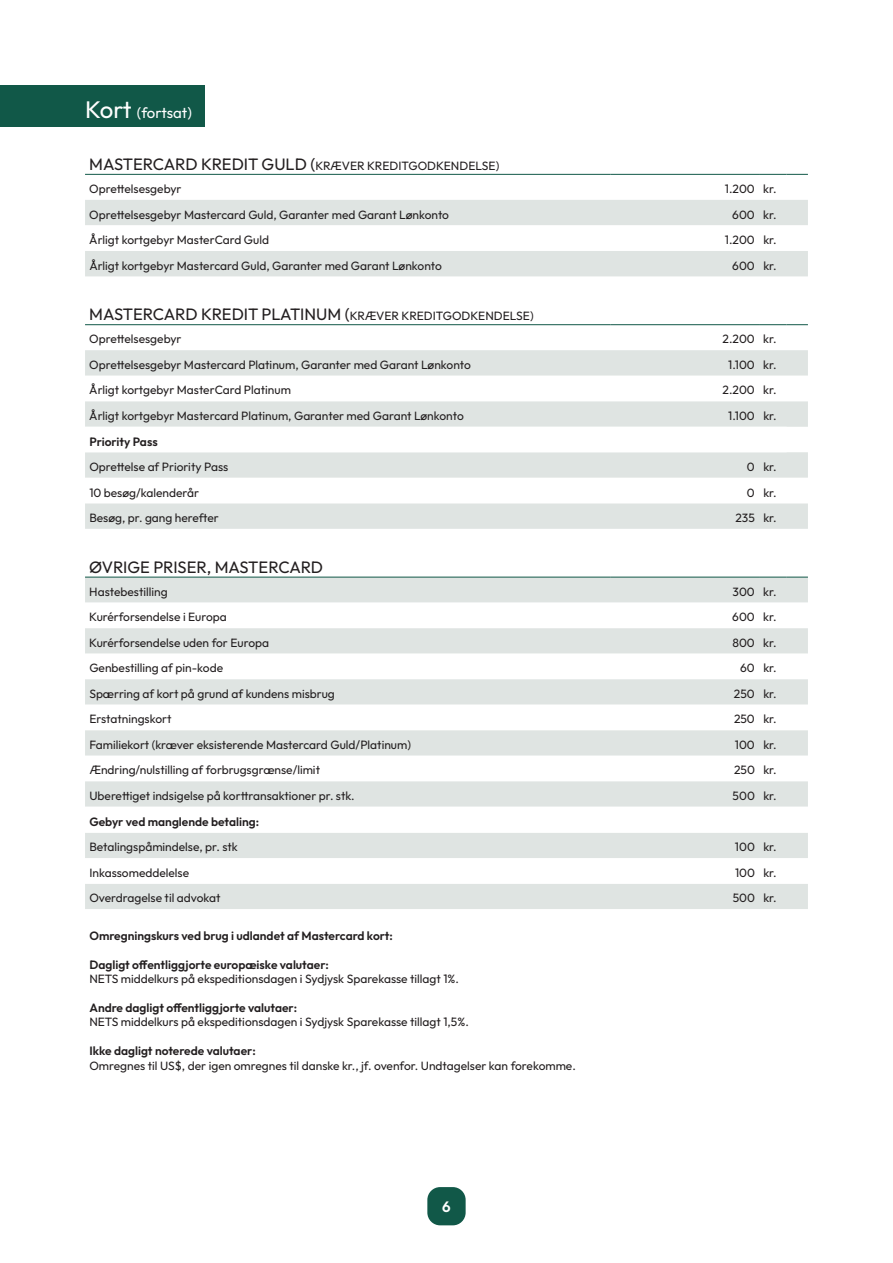
<style>
.page{position:relative;width:893px;height:1263px;background:#fff}
.page>*{position:absolute;margin:0;border:0;box-sizing:border-box;transform-origin:0 0}
.t1{font:16.5px "Outfit";letter-spacing:-.01em;color:#231f20}
.t2{font:15px "Outfit";letter-spacing:-.005em;color:#fff}
.t3{font:600 15px "Outfit";color:#fff}
.t4{font:12px/23.2px "Outfit";color:#231f20}
.t5{font:600 12px "Outfit";color:#231f20}
.s1{font-size:24px}
.s2{font-size:16.5px}
.s3{font-size:12px}
</style>
<div class="page">
<div style="left:85px;top:350px;width:723px;height:179px;background:#dfe4e2"></div>
<svg style="left:85px;top:376px;width:723px;height:127px"></svg>
<hr style="left:85px;top:324px;width:525px;height:1px;background:#115848">
<hr style="left:610px;top:324px;width:149px;height:1px;background:#115848">
<svg style="left:759px;top:324px;width:49px;height:1px"></svg>
<div style="left:85px;top:578px;width:723px;height:25px;background:#dfe4e2"></div>
<svg style="left:85px;top:628px;width:723px;height:281px;fill:#dfe4e2"></svg>
<hr style="left:85px;top:577px;width:525px;height:1px;background:#115848">
<hr style="left:610px;top:577px;width:149px;height:1px;background:#115848">
<svg style="left:759px;top:577px;width:49px;height:1px"></svg>
<div style="left:427px;top:1187px;width:39px;height:38px;background:#115848;border-radius:13px"></div>
<div style="left:0;top:85px;width:205px;height:41px;background:#115848"></div>
<div style="left:85px;top:200px;width:723px;height:76px;background:#dfe4e2"></div>
<svg style="left:85px;top:225px;width:723px;height:26px"></svg>
<hr style="left:85px;top:174px;width:525px;height:1px;background:#115848">
<hr style="left:610px;top:174px;width:149px;height:1px;background:#115848">
<svg style="left:759px;top:174px;width:49px;height:1px"></svg>
<p class="t2" style="left:85px;top:103px;width:108px"><span class="s1">Kort</span> (fortsat)</p>
<p class="t4" style="left:89px;top:154px;width:412px"><span class="s2">MASTERCARD KREDIT GULD (</span>KRÆVER KREDITGODKENDELSE)<br>Oprettelsesgebyr</p>
<p class="t4" style="left:725px;top:178px;width:53px">1.200 kr.</p>
<p class="t4" style="left:89px;top:203px;width:361px">Oprettelsesgebyr Mastercard Guld, Garanter med Garant Lønkonto</p>
<p class="t4" style="left:732px;top:203px;width:46px">600 kr.</p>
<p class="t4" style="left:89px;top:229px;width:181px">Årligt kortgebyr MasterCard Guld</p>
<p class="t4" style="left:725px;top:229px;width:53px">1.200 kr.</p>
<p class="t4" style="left:89px;top:254px;width:354px">Årligt kortgebyr Mastercard Guld, Garanter med Garant Lønkonto</p>
<p class="t4" style="left:732px;top:254px;width:46px">600 kr.</p>
<h1 class="t1" style="left:89px;top:304px;width:446px">MASTERCARD KREDIT PLATINUM (<span class="s3">KRÆVER KREDITGODKENDELSE)</span></h1>
<p class="t4" style="left:89px;top:328px;width:94px">Oprettelsesgebyr</p>
<p class="t4" style="left:723px;top:328px;width:56px">2.200 kr.</p>
<p class="t4" style="left:89px;top:353px;width:383px">Oprettelsesgebyr Mastercard Platinum, Garanter med Garant Lønkonto</p>
<p class="t4" style="left:728px;top:353px;width:50px">1.100 kr.</p>
<p class="t4" style="left:89px;top:379px;width:203px">Årligt kortgebyr MasterCard Platinum</p>
<p class="t4" style="left:723px;top:379px;width:56px">2.200 kr.</p>
<p class="t4" style="left:89px;top:404px;width:376px">Årligt kortgebyr Mastercard Platinum, Garanter med Garant Lønkonto</p>
<p class="t4" style="left:728px;top:404px;width:50px">1.100 kr.</p>
<p class="t5" style="left:89px;top:433px;width:70px">Priority Pass</p>
<p class="t4" style="left:89px;top:455px;width:140px">Oprettelse af Priority Pass</p>
<p class="t4" style="left:747px;top:455px;width:31px">0 kr.</p>
<p class="t4" style="left:89px;top:481px;width:111px">10 besøg/kalenderår</p>
<p class="t4" style="left:747px;top:481px;width:31px">0 kr.</p>
<p class="t4" style="left:89px;top:506px;width:131px">Besøg, pr. gang herefter</p>
<p class="t4" style="left:735px;top:506px;width:43px">235 kr.</p>
<h1 class="t1" style="left:89px;top:556px;width:235px">ØVRIGE PRISER, MASTERCARD</h1>
<p class="t4" style="left:89px;top:580px;width:80px">Hastebestilling</p>
<p class="t4" style="left:733px;top:580px;width:46px">300 kr.</p>
<p class="t4" style="left:89px;top:606px;width:139px">Kurérforsendelse i Europa</p>
<p class="t4" style="left:732px;top:606px;width:46px">600 kr.</p>
<p class="t4" style="left:89px;top:631px;width:181px">Kurérforsendelse uden for Europa</p>
<p class="t4" style="left:732px;top:631px;width:46px">800 kr.</p>
<p class="t4" style="left:89px;top:657px;width:135px">Genbestilling af pin-kode</p>
<p class="t4" style="left:740px;top:657px;width:38px">60 kr.</p>
<p class="t4" style="left:89px;top:682px;width:247px">Spærring af kort på grund af kundens misbrug</p>
<p class="t4" style="left:734px;top:682px;width:44px">250 kr.</p>
<p class="t4" style="left:89px;top:708px;width:84px">Erstatningskort</p>
<p class="t4" style="left:734px;top:708px;width:44px">250 kr.</p>
<p class="t4" style="left:89px;top:733px;width:323px">Familiekort (kræver eksisterende Mastercard Guld/Platinum)</p>
<p class="t4" style="left:735px;top:733px;width:43px">100 kr.</p>
<p class="t4" style="left:89px;top:759px;width:232px">Ændring/nulstilling af forbrugsgrænse/limit</p>
<p class="t4" style="left:734px;top:759px;width:44px">250 kr.</p>
<p class="t4" style="left:89px;top:784px;width:267px">Uberettiget indsigelse på korttransaktioner pr. stk.</p>
<p class="t4" style="left:733px;top:784px;width:46px">500 kr.</p>
<p class="t5" style="left:89px;top:814px;width:171px">Gebyr ved manglende betaling:</p>
<p class="t4" style="left:89px;top:836px;width:150px">Betalingspåmindelse, pr. stk</p>
<p class="t4" style="left:735px;top:836px;width:43px">100 kr.</p>
<p class="t4" style="left:89px;top:861px;width:101px">Inkassomeddelelse</p>
<p class="t4" style="left:735px;top:861px;width:43px">100 kr.</p>
<p class="t4" style="left:89px;top:887px;width:133px">Overdragelse til advokat</p>
<p class="t4" style="left:733px;top:887px;width:46px">500 kr.</p>
<p class="t5" style="left:89px;top:928px;width:305px">Omregningskurs ved brug i udlandet af Mastercard kort:</p>
<p class="t5" style="left:89px;top:956px;width:241px">Dagligt offentliggjorte europæiske valutaer:</p>
<p class="t4" style="left:89px;top:967px;width:371px">NETS middelkurs på ekspeditionsdagen i Sydjysk Sparekasse tillagt 1%.</p>
<p class="t5" style="left:89px;top:1000px;width:209px">Andre dagligt offentliggjorte valutaer:</p>
<p class="t4" style="left:89px;top:1011px;width:381px">NETS middelkurs på ekspeditionsdagen i Sydjysk Sparekasse tillagt 1,5%.</p>
<p class="t5" style="left:89px;top:1043px;width:168px">Ikke dagligt noterede valutaer:</p>
<p class="t4" style="left:89px;top:1054px;width:488px">Omregnes til US$, der igen omregnes til danske kr., jf. ovenfor. Undtagelser kan forekomme.</p>
<p class="t3" style="left:442px;top:1197px;width:10px">6</p>
</div>
